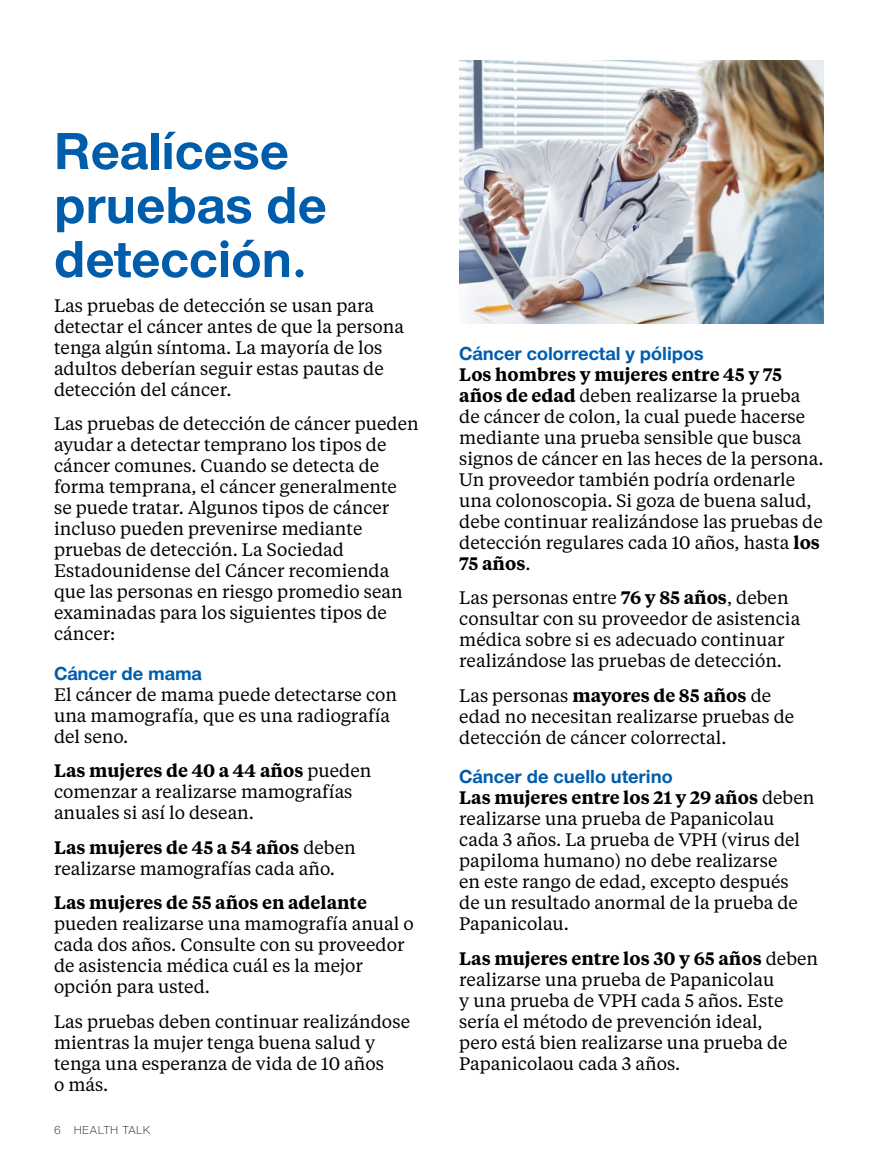
<style>
.page{position:relative;width:878px;height:1161px;background:#fff}
.page>*{position:absolute;margin:0;border:0;box-sizing:border-box;transform-origin:0 0}
.t1{font:700 54px/54px "UHC Sans";color:#005dac}
.t2{font:700 19.5px "UHC Sans";color:#005dac}
.t3{font:18px/21px "UHC Serif Text";color:#000}
.t4{font:600 18px "UHC Serif Text";color:#000}
.t5{font:300 12px "UHC Sans";letter-spacing:.04em;color:#000}
.s1{font-weight:600}
</style>
<div class="page">
<img style="left:459px;top:61px;width:365px;height:263px">
<h1 class="t1" style="left:54px;top:122px;width:274px">Realícese pruebas de detección.</h1>
<p class="t3" style="left:54px;top:294px;width:351px">Las pruebas de detección se usan para detectar el cáncer antes de que la persona tenga algún síntoma. La mayoría de los adultos deberían seguir estas pautas de detección del cáncer.</p>
<p class="t3" style="left:54px;top:412px;width:366px">Las pruebas de detección de cáncer pueden ayudar a detectar temprano los tipos de cáncer comunes. Cuando se detecta de forma temprana, el cáncer generalmente se puede tratar. Algunos tipos de cáncer incluso pueden prevenirse mediante pruebas de detección. La Sociedad Estadounidense del Cáncer recomienda que las personas en riesgo promedio sean examinadas para los siguientes tipos de cáncer:</p>
<p class="t2" style="left:54px;top:660px;width:149px">Cáncer de mama</p>
<p class="t3" style="left:54px;top:683px;width:344px">El cáncer de mama puede detectarse con una mamografía, que es una radiografía del seno.</p>
<p class="t3" style="left:54px;top:760px;width:319px"><span class="s1">Las mujeres de 40 a 44 años</span> pueden comenzar a realizarse mamografías anuales si así lo desean.</p>
<p class="t3" style="left:54px;top:836px;width:303px"><span class="s1">Las mujeres de 45 a 54 años</span> deben realizarse mamografías cada año.</p>
<p class="t4" style="left:54px;top:890px;width:314px">Las mujeres de 55 años en adelante</p>
<p class="t3" style="left:54px;top:913px;width:361px">pueden realizarse una mamografía anual o cada dos años. Consulte con su proveedor de asistencia médica cuál es la mejor opción para usted.</p>
<p class="t3" style="left:54px;top:1010px;width:357px">Las pruebas deben continuar realizándose mientras la mujer tenga buena salud y tenga una esperanza de vida de 10 años<br>o más.</p>
<p class="t5" style="left:54px;top:1122px;width:98px">6 HEALTH TALK</p>
<p class="t2" style="left:459px;top:340px;width:246px">Cáncer colorrectal y pólipos</p>
<p class="t3" style="left:459px;top:363px;width:365px"><span class="s1">Los hombres y mujeres entre 45 y 75 años de edad</span> deben realizarse la prueba de cáncer de colon, la cual puede hacerse mediante una prueba sensible que busca signos de cáncer en las heces de la persona.<br>Un proveedor también podría ordenarle una colonoscopia. Si goza de buena salud, debe continuar realizándose las pruebas de detección regulares cada 10 años, hasta <span class="s1">los 75 años</span>.</p>
<p class="t3" style="left:459px;top:586px;width:342px">Las personas entre <span class="s1">76 y 85 años</span>, deben consultar con su proveedor de asistencia médica sobre si es adecuado continuar realizándose las pruebas de detección.</p>
<p class="t3" style="left:459px;top:684px;width:336px">Las personas <span class="s1">mayores de 85 años</span> de edad no necesitan realizarse pruebas de detección de cáncer colorrectal.</p>
<p class="t2" style="left:459px;top:764px;width:215px">Cáncer de cuello uterino</p>
<p class="t3" style="left:459px;top:787px;width:357px"><span class="s1">Las mujeres entre los 21 y 29 años</span> deben realizarse una prueba de Papanicolau cada 3 años. La prueba de VPH (virus del papiloma humano) no debe realizarse<br>en este rango de edad, excepto después<br>de un resultado anormal de la prueba de Papanicolau.</p>
<p class="t3" style="left:459px;top:947px;width:360px"><span class="s1">Las mujeres entre los 30 y 65 años</span> deben realizarse una prueba de Papanicolau<br>y una prueba de VPH cada 5 años. Este sería el método de prevención ideal,<br>pero está bien realizarse una prueba de Papanicolaou cada 3 años.</p>
</div>
